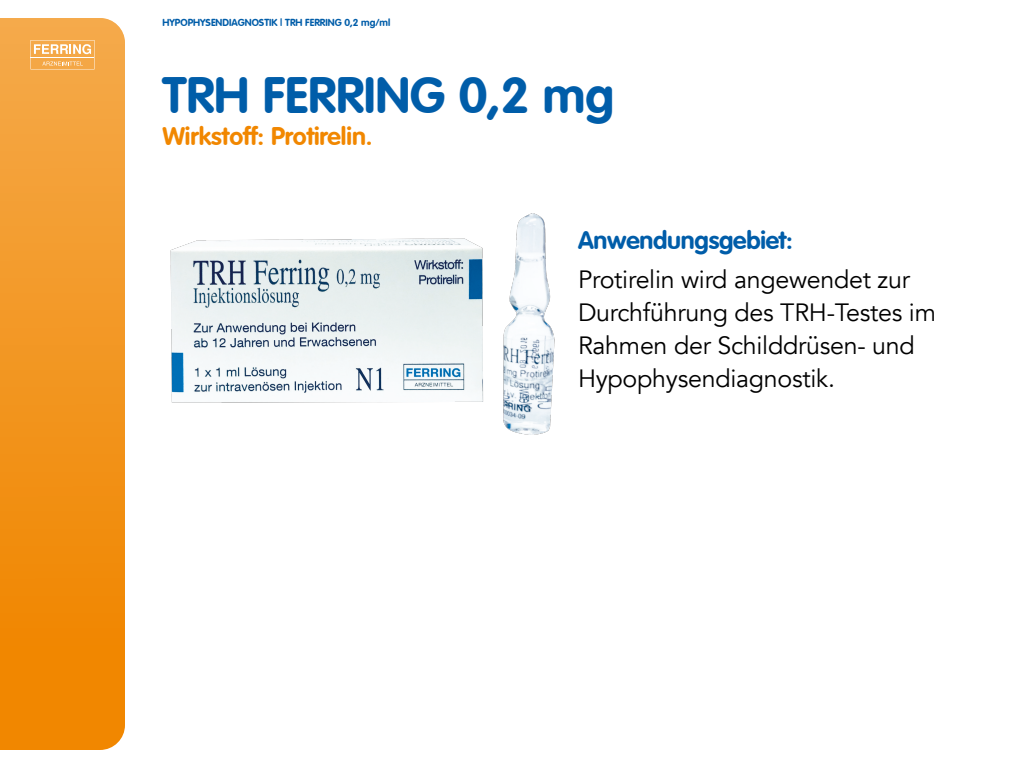
<style>
.page{position:relative;width:1024px;height:768px;background:#fff}
.page>*{position:absolute;margin:0;border:0;box-sizing:border-box;transform-origin:0 0}
.t1{font:700 50px "VAG Rounded";color:#005da9}
.t2{font:25px/33px "Avenir";letter-spacing:-.01em;color:#000}
.t3{font:700 25px "VAG Rounded";color:#f18700}
.t4{font:700 25px "VAG Rounded";letter-spacing:-.01em;color:#005da9}
.t5{font:700 10px "VAG Rounded";color:#005da9}
</style>
<div class="page">
<svg style="left:0;top:18px;width:125px;height:732px;background:#f29520"></svg>
<hr style="left:30px;top:58px;width:64px;height:1px;background:#fff">
<svg style="left:31px;top:40px;width:63px;height:29px;background:#f6bc72"></svg>
<img style="left:170px;top:213px;width:385px;height:222px">
<p class="t5" style="left:162px;top:16px;width:229px">HYPOPHYSENDIAGNOSTIK | TRH FERRING 0,2 mg/ml</p>
<h1 class="t1" style="left:162px;top:67px;width:453px">TRH FERRING 0,2 mg</h1>
<p class="t3" style="left:162px;top:121px;width:212px">Wirkstoff: Protirelin.</p>
<p class="t4" style="left:578px;top:226px;width:216px">Anwendungsgebiet:</p>
<p class="t2" style="left:578px;top:263px;width:360px">Protirelin wird angewendet zur<br>Durchführung des TRH-Testes im<br>Rahmen der Schilddrüsen- und<br>Hypophysendiagnostik.</p>
</div>
